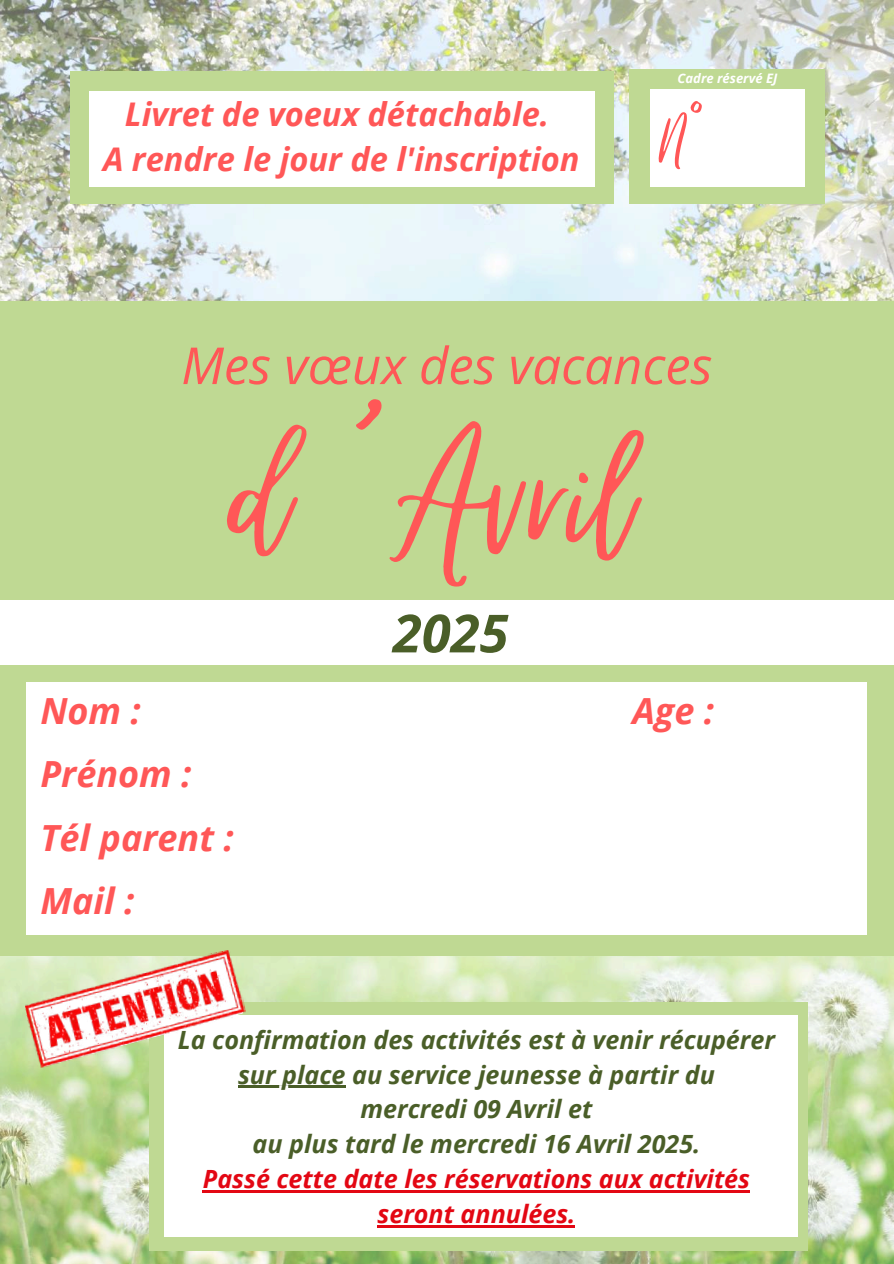
<style>
.page{position:relative;width:894px;height:1264px;background:#fff}
.page>*{position:absolute;margin:0;border:0;box-sizing:border-box;transform-origin:0 0}
.t1{font:225.9px "Virtual";color:#ff5757}
.t2{font:91.8px "Virtual";color:#ff5757}
.t3{font:italic 700 52.5px "Open Sans";color:#4a5e28}
.t4{font:italic 51px "Open Sans";color:#ff5757}
.t5{font:italic 700 36px/63px "Open Sans";color:#ff5757}
.t6{font:italic 700 32.55px/45px "Open Sans";color:#ff5757;text-align:center}
.t7{font:italic 700 25.05px/34.8px "Open Sans";color:#4a5e28;text-align:center}
.t8{font:italic 700 25.05px/34.8px "Open Sans";color:#e30713;text-align:center}
.t9{font:italic 700 13.05px "Open Sans";color:#fff}
</style>
<div class="page">
<img style="left:0;top:0;width:893px;height:1263px">
<div style="left:0;top:501px;width:893px;height:298px;background:#fff"></div>
<div style="left:0;top:301px;width:893px;height:298px;background:#bfd993"></div>
<div style="left:629px;top:69px;width:195px;height:134px;background:#bfd993"></div>
<div style="left:649px;top:89px;width:154px;height:97px;background:#fff"></div>
<div style="left:0;top:665px;width:893px;height:291px;background:#bfd993"></div>
<div style="left:26px;top:682px;width:840px;height:253px;background:#fff"></div>
<div style="left:70px;top:71px;width:544px;height:132px;background:#bfd993"></div>
<div style="left:89px;top:91px;width:505px;height:95px;background:#fff"></div>
<div style="left:150px;top:1002px;width:657px;height:248px;background:#bfd993"></div>
<div style="left:164px;top:1015px;width:633px;height:221px;background:#fff"></div>
<img style="left:22px;top:950px;width:227px;height:118px">
<hr style="left:238px;top:1085px;width:107px;height:2px;background:#4a5e28">
<hr style="left:203px;top:1190px;width:547px;height:2px;background:#e30713">
<hr style="left:377px;top:1225px;width:198px;height:2px;background:#e30713">
<p class="t6" style="left:103px;top:90px;width:478px">Livret de voeux détachable.<br>A rendre le jour de l'inscription</p>
<p class="t9" style="left:677px;top:69px;width:101px">Cadre réservé EJ</p>
<h2 class="t2" style="left:660px;top:92px;width:48px">N°</h2>
<h3 class="t4" style="left:181px;top:329px;width:532px">Mes vœux des vacances</h3>
<h1 class="t1" style="left:230px;top:376px;width:400px">d ‘Avril</h1>
<h3 class="t3" style="left:393px;top:596px;width:117px">2025</h3>
<h3 class="t5" style="left:40px;top:679px;width:195px">Nom :<br>Prénom :<br>Tél parent :<br>Mail :</h3>
<h3 class="t5" style="left:632px;top:679px;width:83px">Age :</h3>
<p class="t7" style="left:178px;top:1021px;width:598px">La confirmation des activités est à venir récupérer sur place au service jeunesse à partir du<br>mercredi 09 Avril et<br>au plus tard le mercredi 16 Avril 2025.</p>
<p class="t8" style="left:203px;top:1160px;width:548px">Passé cette date les réservations aux activités seront annulées.</p>
</div>
